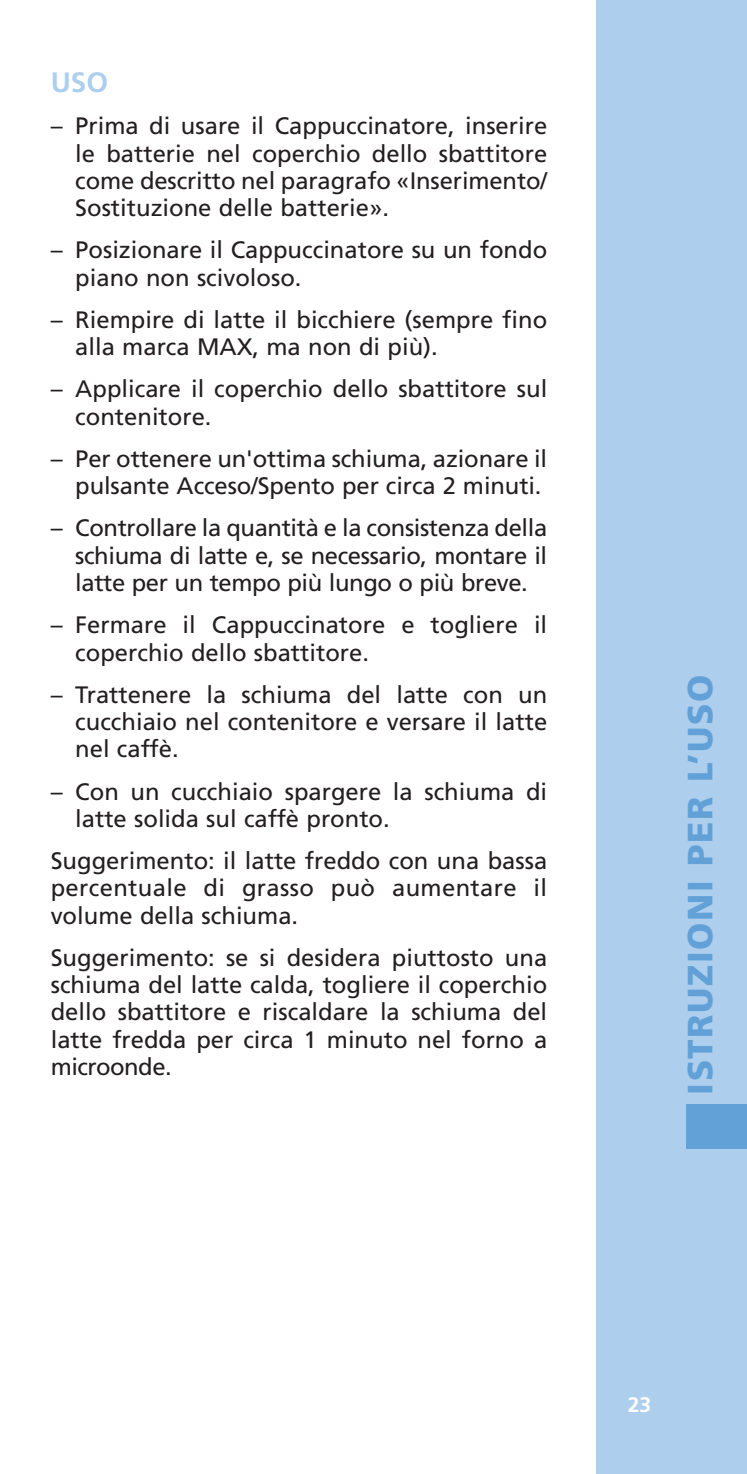
<style>
.page{position:relative;width:747px;height:1474px;background:#fff}
.page>*{position:absolute;margin:0;border:0;box-sizing:border-box;transform-origin:0 0}
.t1{font:900 35px "Frutiger";letter-spacing:.045em;color:#61a1d7}
.t2{font:700 28px "Frutiger";color:#adceed}
.t3{font:23.8px/27.3px "Frutiger";color:#231f20;text-align:justify}
.t4{font:700 21px "Frutiger";color:#fff}
</style>
<div class="page">
<div style="left:596px;top:0;width:150px;height:1474px;background:#adceed"></div>
<div style="left:686px;top:1104px;width:60px;height:45px;background:#61a1d7"></div>
<p class="t2" style="left:51px;top:71px;width:59px">USO</p>
<p class="t3" style="left:75px;top:114px;width:473px;text-indent:-24px">– Prima di usare il Cappuccinatore, inserire le batterie nel coperchio dello sbattitore come descritto nel paragrafo «Inserimento/ Sostituzione delle batterie».</p>
<p class="t3" style="left:75px;top:238px;width:473px;text-indent:-24px">– Posizionare il Cappuccinatore su un fondo piano non scivoloso.</p>
<p class="t3" style="left:75px;top:308px;width:473px;text-indent:-24px">– Riempire di latte il bicchiere (sempre fino alla marca MAX, ma non di più).</p>
<p class="t3" style="left:75px;top:377px;width:473px;text-indent:-24px">– Applicare il coperchio dello sbattitore sul contenitore.</p>
<p class="t3" style="left:51px;top:447px;width:498px;text-align:right">– Per ottenere un'ottima schiuma, azionare il pulsante Acceso/Spento per circa 2 minuti.</p>
<p class="t3" style="left:75px;top:516px;width:473px;text-indent:-24px">– Controllare la quantità e la consistenza della schiuma di latte e, se necessario, montare il latte per un tempo più lungo o più breve.</p>
<p class="t3" style="left:75px;top:613px;width:473px;text-indent:-24px">– Fermare il Cappuccinatore e togliere il coperchio dello sbattitore.</p>
<p class="t3" style="left:75px;top:682px;width:473px;text-indent:-24px">– Trattenere la schiuma del latte con un cucchiaio nel contenitore e versare il latte nel caffè.</p>
<p class="t3" style="left:75px;top:779px;width:473px;text-indent:-24px">– Con un cucchiaio spargere la schiuma di latte solida sul caffè pronto.</p>
<p class="t3" style="left:51px;top:849px;width:498px">Suggerimento: il latte freddo con una bassa percentuale di grasso può aumentare il volume della schiuma.</p>
<p class="t3" style="left:51px;top:945px;width:498px">Suggerimento: se si desidera piuttosto una schiuma del latte calda, togliere il coperchio dello sbattitore e riscaldare la schiuma del latte fredda per circa 1 minuto nel forno a microonde.</p>
<h1 class="t1" style="left:686px;top:1094px;width:421px;rotate:-90deg">ISTRUZIONI PER L’USO</h1>
<p class="t4" style="left:627px;top:1395px;width:25px">23</p>
</div>
